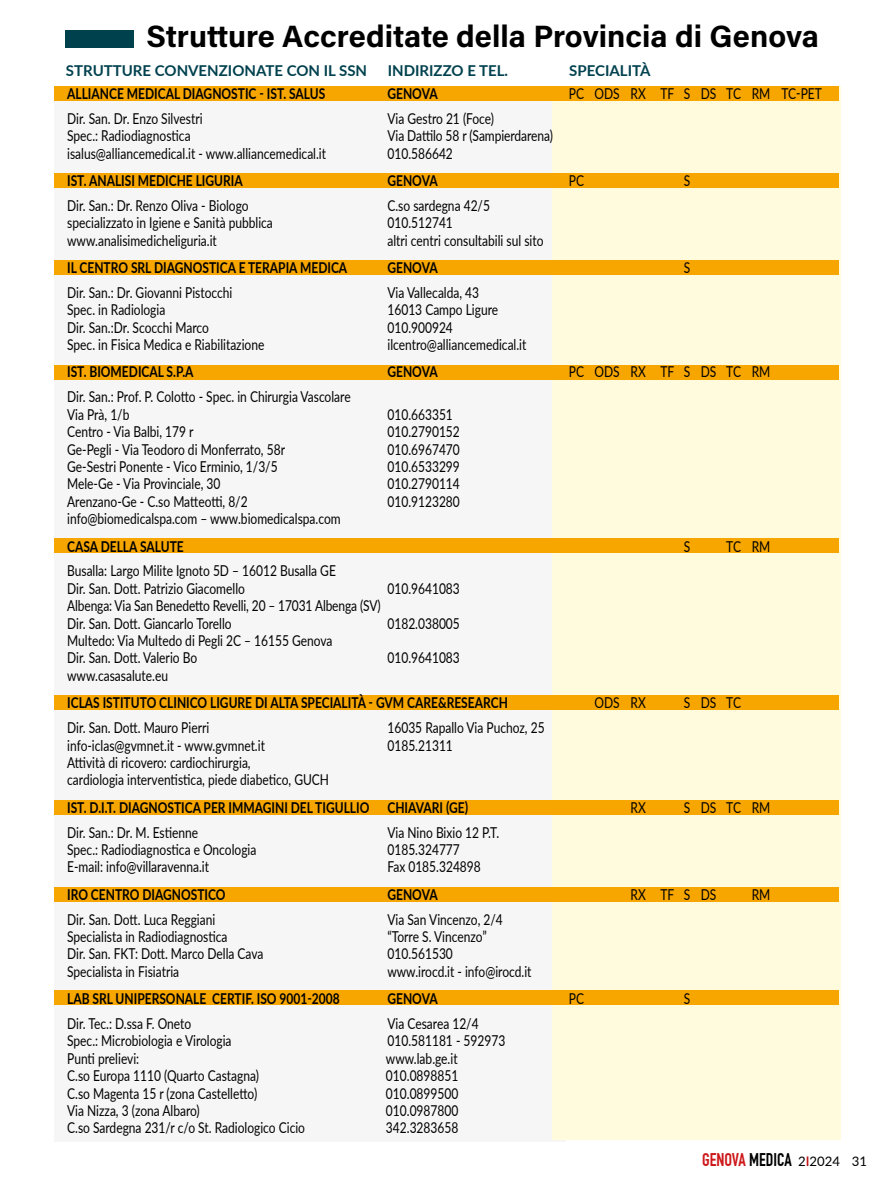
<style>
.page{position:relative;width:893px;height:1191px;background:#fff}
.page>*{position:absolute;margin:0;border:0;box-sizing:border-box;transform-origin:0 0}
.t1{font:30.9px "Acumin Variable Concept";color:#000}
.t2{font:15px/17.4px "Lato";color:#000;scale:.8 1}
.t3{font:700 15px "Lato";color:#000;scale:.8 1}
.t4{font:700 15px "Lato";color:#00414e}
.t5{font:13.2px "Lato";color:#000}
.s1{font-family:"DIN Engschrift Std";font-size:18px;color:#cd1719}
.s2{font-family:"DIN Engschrift Std";font-size:18px}
.s3{font-weight:600;color:#c00d0e}
</style>
<div class="page">
<div style="left:54px;top:86px;width:511px;height:1056px;background:#f6f6f6"></div>
<div style="left:552px;top:86px;width:288px;height:1053px;background:#fffbdc"></div>
<div style="left:54px;top:364px;width:784px;height:15px;background:#f7a600"></div>
<div style="left:54px;top:886px;width:784px;height:15px;background:#f7a600"></div>
<div style="left:54px;top:173px;width:784px;height:15px;background:#f7a600"></div>
<div style="left:54px;top:260px;width:784px;height:15px;background:#f7a600"></div>
<div style="left:54px;top:86px;width:784px;height:15px;background:#f7a600"></div>
<div style="left:54px;top:695px;width:784px;height:15px;background:#f7a600"></div>
<div style="left:54px;top:538px;width:784px;height:15px;background:#f7a600"></div>
<div style="left:54px;top:800px;width:784px;height:15px;background:#f7a600"></div>
<div style="left:54px;top:990px;width:784px;height:15px;background:#f7a600"></div>
<div style="left:66px;top:30px;width:68px;height:17px;background:#00414e"></div>
<h1 class="t1" style="left:147px;top:15px;width:674px">Strutture Accreditate della Provincia di Genova</h1>
<p class="t4" style="left:66px;top:59px;width:303px">STRUTTURE CONVENZIONATE CON IL SSN</p>
<p class="t4" style="left:388px;top:59px;width:122px">INDIRIZZO E TEL.</p>
<p class="t4" style="left:569px;top:59px;width:83px">SPECIALITÀ</p>
<p class="t3" style="left:67px;top:82px;width:324px">ALLIANCE MEDICAL DIAGNOSTIC - IST. SALUS</p>
<p class="t3" style="left:387px;top:82px;width:64px">GENOVA</p>
<p class="t2" style="left:569px;top:84px;width:318px">PC ODS RX TF S DS TC RM TC-PET</p>
<p class="t2" style="left:67px;top:109px;width:171px">Dir. San. Dr. Enzo Silvestri</p>
<p class="t2" style="left:387px;top:109px;width:135px">Via Gestro 21 (Foce)</p>
<p class="t2" style="left:67px;top:126px;width:156px">Spec.: Radiodiagnostica</p>
<p class="t2" style="left:387px;top:126px;width:208px">Via Dattilo 58 r (Sampierdarena)</p>
<p class="t2" style="left:67px;top:144px;width:325px">isalus@alliancemedical.it - www.alliancemedical.it</p>
<p class="t2" style="left:387px;top:144px;width:83px">010.586642</p>
<p class="t3" style="left:67px;top:169px;width:221px">IST. ANALISI MEDICHE LIGURIA</p>
<p class="t3" style="left:387px;top:169px;width:64px">GENOVA</p>
<p class="t2" style="left:569px;top:171px;width:21px">PC</p>
<p class="t2" style="left:684px;top:171px;width:10px">S</p>
<p class="t2" style="left:67px;top:196px;width:228px">Dir. San.: Dr. Renzo Oliva - Biologo</p>
<p class="t2" style="left:387px;top:196px;width:130px">C.so sardegna 42/5</p>
<p class="t2" style="left:67px;top:213px;width:259px">specializzato in Igiene e Sanità pubblica</p>
<p class="t2" style="left:387px;top:213px;width:83px">010.512741</p>
<p class="t2" style="left:67px;top:231px;width:189px">www.analisimedicheliguria.it</p>
<p class="t2" style="left:387px;top:231px;width:197px">altri centri consultabili sul sito</p>
<p class="t3" style="left:67px;top:256px;width:352px">IL CENTRO SRL DIAGNOSTICA E TERAPIA MEDICA</p>
<p class="t3" style="left:387px;top:256px;width:64px">GENOVA</p>
<p class="t2" style="left:684px;top:258px;width:10px">S</p>
<p class="t2" style="left:67px;top:283px;width:208px">Dir. San.: Dr. Giovanni Pistocchi</p>
<p class="t2" style="left:387px;top:283px;width:116px">Via Vallecalda, 43</p>
<p class="t2" style="left:67px;top:300px;width:124px">Spec. in Radiologia</p>
<p class="t2" style="left:387px;top:300px;width:140px">16013 Campo Ligure</p>
<p class="t2" style="left:67px;top:318px;width:179px">Dir. San.:Dr. Scocchi Marco</p>
<p class="t2" style="left:387px;top:318px;width:83px">010.900924</p>
<p class="t2" style="left:67px;top:335px;width:248px">Spec. in Fisica Medica e Riabilitazione</p>
<p class="t2" style="left:387px;top:335px;width:175px">ilcentro@alliancemedical.it</p>
<p class="t3" style="left:67px;top:361px;width:159px">IST. BIOMEDICAL S.P.A</p>
<p class="t3" style="left:387px;top:361px;width:64px">GENOVA</p>
<p class="t2" style="left:569px;top:363px;width:253px">PC ODS RX TF S DS TC RM</p>
<p class="t2" style="left:67px;top:387px;width:356px">Dir. San.: Prof. P. Colotto - Spec. in Chirurgia Vascolare<br>Via Prà, 1/b</p>
<p class="t2" style="left:387px;top:405px;width:83px">010.663351</p>
<p class="t2" style="left:67px;top:422px;width:160px">Centro - Via Balbi, 179 r</p>
<p class="t2" style="left:387px;top:422px;width:92px">010.2790152</p>
<p class="t2" style="left:67px;top:440px;width:274px">Ge-Pegli - Via Teodoro di Monferrato, 58r</p>
<p class="t2" style="left:387px;top:440px;width:92px">010.6967470</p>
<p class="t2" style="left:67px;top:457px;width:265px">Ge-Sestri Ponente - Vico Erminio, 1/3/5</p>
<p class="t2" style="left:387px;top:457px;width:92px">010.6533299</p>
<p class="t2" style="left:67px;top:474px;width:193px">Mele-Ge - Via Provinciale, 30</p>
<p class="t2" style="left:387px;top:474px;width:92px">010.2790114</p>
<p class="t2" style="left:67px;top:492px;width:227px">Arenzano-Ge - C.so Matteotti, 8/2</p>
<p class="t2" style="left:387px;top:492px;width:92px">010.9123280</p>
<p class="t2" style="left:67px;top:509px;width:343px">info@biomedicalspa.com – www.biomedicalspa.com</p>
<p class="t3" style="left:67px;top:535px;width:147px">CASA DELLA SALUTE</p>
<p class="t2" style="left:684px;top:537px;width:10px">S</p>
<p class="t2" style="left:726px;top:537px;width:57px">TC RM</p>
<p class="t2" style="left:67px;top:561px;width:337px">Busalla: Largo Milite Ignoto 5D – 16012 Busalla GE<br>Dir. San. Dott. Patrizio Giacomello</p>
<p class="t2" style="left:387px;top:579px;width:92px">010.9641083</p>
<p class="t2" style="left:67px;top:596px;width:393px">Albenga: Via San Benedetto Revelli, 20 – 17031 Albenga (SV)<br>Dir. San. Dott. Giancarlo Torello</p>
<p class="t2" style="left:387px;top:614px;width:92px">0182.038005</p>
<p class="t2" style="left:67px;top:631px;width:333px">Multedo: Via Multedo di Pegli 2C – 16155 Genova<br>Dir. San. Dott. Valerio Bo</p>
<p class="t2" style="left:387px;top:648px;width:92px">010.9641083</p>
<p class="t2" style="left:67px;top:666px;width:128px">www.casasalute.eu</p>
<p class="t3" style="left:67px;top:691px;width:552px">ICLAS ISTITUTO CLINICO LIGURE DI ALTA SPECIALITÀ - GVM CARE&amp;RESEARCH</p>
<p class="t2" style="left:594px;top:693px;width:66px">ODS RX</p>
<p class="t2" style="left:684px;top:693px;width:73px">S DS TC</p>
<p class="t2" style="left:67px;top:718px;width:179px">Dir. San. Dott. Mauro Pierri</p>
<p class="t2" style="left:387px;top:718px;width:198px">16035 Rapallo Via Puchoz, 25</p>
<p class="t2" style="left:67px;top:735px;width:249px">info-iclas@gvmnet.it - www.gvmnet.it</p>
<p class="t2" style="left:387px;top:735px;width:83px">0185.21311</p>
<p class="t2" style="left:67px;top:753px;width:329px">Attività di ricovero: cardiochirurgia,<br>cardiologia interventistica, piede diabetico, GUCH</p>
<p class="t3" style="left:67px;top:796px;width:503px">IST. D.I.T. DIAGNOSTICA PER IMMAGINI DEL TIGULLIO CHIAVARI (GE)</p>
<p class="t2" style="left:631px;top:798px;width:21px">RX</p>
<p class="t2" style="left:684px;top:798px;width:110px">S DS TC RM</p>
<p class="t2" style="left:67px;top:822px;width:165px">Dir. San.: Dr. M. Estienne</p>
<p class="t2" style="left:387px;top:822px;width:141px">Via Nino Bixio 12 P.T.</p>
<p class="t2" style="left:67px;top:840px;width:238px">Spec.: Radiodiagnostica e Oncologia</p>
<p class="t2" style="left:387px;top:840px;width:92px">0185.324777</p>
<p class="t2" style="left:67px;top:857px;width:179px">E-mail: info@villaravenna.it</p>
<p class="t2" style="left:387px;top:857px;width:118px">Fax 0185.324898</p>
<p class="t3" style="left:67px;top:883px;width:200px">IRO CENTRO DIAGNOSTICO</p>
<p class="t3" style="left:387px;top:883px;width:64px">GENOVA</p>
<p class="t2" style="left:631px;top:885px;width:109px">RX TF S DS</p>
<p class="t2" style="left:752px;top:885px;width:25px">RM</p>
<p class="t2" style="left:67px;top:909px;width:187px">Dir. San. Dott. Luca Reggiani</p>
<p class="t2" style="left:387px;top:909px;width:146px">Via San Vincenzo, 2/4</p>
<p class="t2" style="left:67px;top:927px;width:202px">Specialista in Radiodiagnostica</p>
<p class="t2" style="left:387px;top:927px;width:126px">“Torre S. Vincenzo”</p>
<p class="t2" style="left:67px;top:944px;width:247px">Dir. San. FKT: Dott. Marco Della Cava</p>
<p class="t2" style="left:387px;top:944px;width:83px">010.561530</p>
<p class="t2" style="left:67px;top:962px;width:142px">Specialista in Fisiatria</p>
<p class="t2" style="left:387px;top:962px;width:182px">www.irocd.it - info@irocd.it</p>
<p class="t3" style="left:67px;top:987px;width:342px">LAB SRL UNIPERSONALE CERTIF. ISO 9001-2008</p>
<p class="t3" style="left:387px;top:987px;width:64px">GENOVA</p>
<p class="t2" style="left:569px;top:989px;width:21px">PC</p>
<p class="t2" style="left:684px;top:989px;width:10px">S</p>
<p class="t2" style="left:67px;top:1014px;width:157px">Dir. Tec.: D.ssa F. Oneto</p>
<p class="t2" style="left:387px;top:1014px;width:116px">Via Cesarea 12/4</p>
<p class="t2" style="left:67px;top:1031px;width:207px">Spec.: Microbiologia e Virologia</p>
<p class="t2" style="left:387px;top:1031px;width:149px">010.581181 - 592973</p>
<p class="t2" style="left:67px;top:1049px;width:92px">Punti prelievi:</p>
<p class="t2" style="left:386px;top:1049px;width:91px">www.lab.ge.it</p>
<p class="t2" style="left:67px;top:1066px;width:241px">C.so Europa 1110 (Quarto Castagna)</p>
<p class="t2" style="left:386px;top:1066px;width:92px">010.0898851</p>
<p class="t2" style="left:67px;top:1083px;width:239px">C.so Magenta 15 r (zona Castelletto)</p>
<p class="t2" style="left:386px;top:1083px;width:92px">010.0899500</p>
<p class="t2" style="left:67px;top:1101px;width:167px">Via Nizza, 3 (zona Albaro)</p>
<p class="t2" style="left:386px;top:1101px;width:92px">010.0987800</p>
<p class="t2" style="left:67px;top:1118px;width:299px">C.so Sardegna 231/r c/o St. Radiologico Cicio</p>
<p class="t2" style="left:386px;top:1118px;width:92px">342.3283658</p>
<p class="t5" style="left:702px;top:1152px;width:166px"><span class="s1">GENOVA</span> <span class="s2">MEDICA</span> 2<span class="s3">I</span>2024 31</p>
</div>
